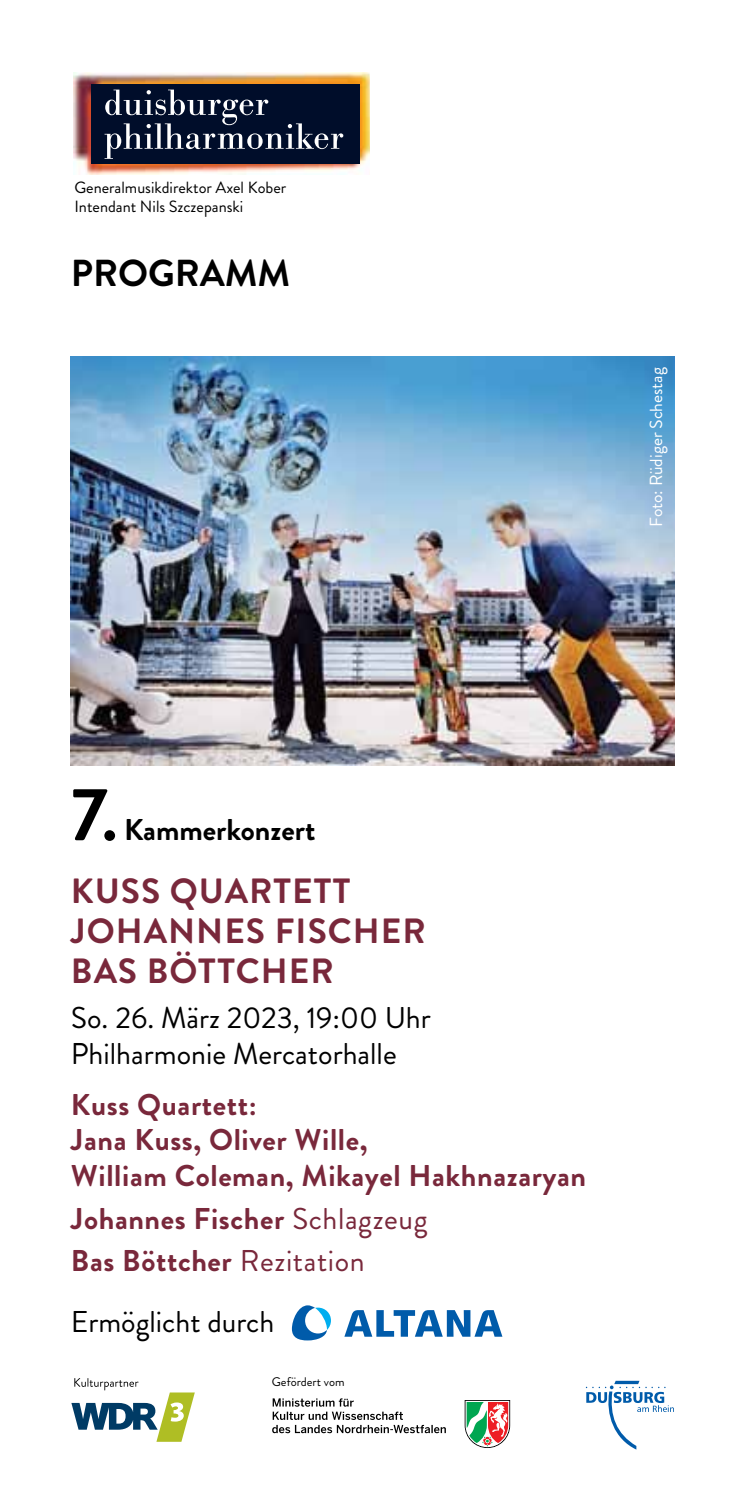
<style>
.page{position:relative;width:745px;height:1489px;background:#fff}
.page>*{position:absolute;margin:0;border:0;box-sizing:border-box;transform-origin:0 0}
.t1{font:700 37.5px "Brandon";color:#000}
.t2{font:700 35px/40px "Brandon";letter-spacing:.03em;color:#79283b}
.t3{font:700 30px/35.5px "Brandon";letter-spacing:.02em;color:#79283b}
.t4{font:30px/36px "Brandon";color:#000}
.t5{font:700 30px "Brandon";color:#000}
.t6{font:17.5px "Brandon";color:#fff}
.t7{font:16.25px/19.5px "Brandon";color:#000}
.t8{font:12.5px "Brandon";color:#000}
.s1{font-size:75px}
.s2{font-size:65px}
.s3{font-weight:400}
</style>
<div class="page">
<svg style="left:344px;top:1310px;width:158px;height:26px"></svg>
<svg style="left:292px;top:1305px;width:39px;height:35px"></svg>
<svg style="left:585px;top:1380px;width:88px;height:69px"></svg>
<img style="left:73px;top:73px;width:296px;height:102px">
<div style="left:91px;top:84px;width:268px;height:80px;background:#000d2a"></div>
<svg style="left:104px;top:90px;width:239px;height:69px"></svg>
<svg style="left:464px;top:1400px;width:46px;height:47px"></svg>
<svg style="left:272px;top:1398px;width:173px;height:34px"></svg>
<svg style="left:71px;top:1378px;width:124px;height:63px"></svg>
<img style="left:71px;top:357px;width:602px;height:408px">
<p class="t7" style="left:74px;top:178px;width:213px">Generalmusikdirektor Axel Kober<br>Intendant Nils Szczepanski</p>
<p class="t1" style="left:71px;top:247px;width:221px">PROGRAMM</p>
<p class="t6" style="left:643px;top:526px;width:161px;rotate:-90deg">Foto: Rüdiger Schestag</p>
<p class="t5" style="left:71px;top:808px;width:246px"><span class="s1">7</span><span class="s2">.</span> Kammerkonzert</p>
<p class="t2" style="left:71px;top:871px;width:356px">KUSS QUARTETT<br>JOHANNES FISCHER<br>BAS BÖTTCHER</p>
<p class="t4" style="left:71px;top:1000px;width:361px">So. 26. März 2023, 19:00 Uhr<br>Philharmonie Mercatorhalle</p>
<p class="t3" style="left:71px;top:1087px;width:516px">Kuss Quartett:<br>Jana Kuss, Oliver Wille,<br>William Coleman, Mikayel Hakhnazaryan</p>
<p class="t3" style="left:71px;top:1197px;width:358px;line-height:42.5px">Johannes Fischer <span class="s3">Schlagzeug<br></span>Bas Böttcher <span class="s3">Rezitation</span></p>
<p class="t4" style="left:71px;top:1304px;width:205px">Ermöglicht durch</p>
<p class="t8" style="left:271px;top:1374px;width:74px">Gefördert vom</p>
</div>
